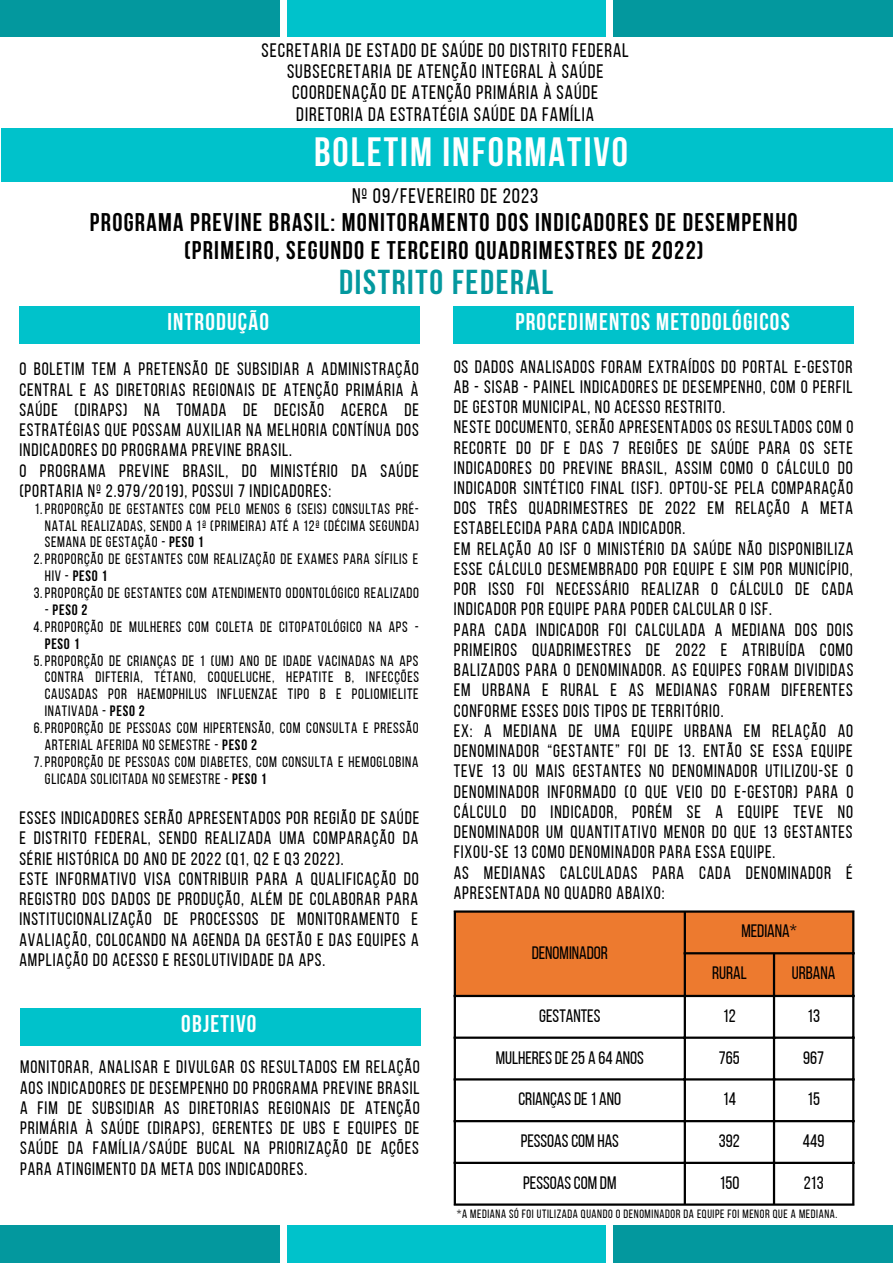
<style>
.page{position:relative;width:893px;height:1264px;background:#fff}
.page>*{position:absolute;margin:0;border:0;box-sizing:border-box;transform-origin:0 0}
.t1{font:700 40.8px "Bebas Neue";letter-spacing:.05em;color:#fff}
.t2{font:700 34.5px "Bebas Neue";letter-spacing:.05em;color:#03989e}
.t3{font:700 25.5px/28px "Bebas Neue";letter-spacing:.05em;color:#000;text-align:center}
.t4{font:700 24.15px "Bebas Neue";letter-spacing:.05em;color:#fff}
.t5{font:21px "Bebas Neue";letter-spacing:.05em;color:#000}
.t6{font:19.5px/21.3px "Bebas Neue";letter-spacing:.05em;color:#000;text-align:center}
.t7{font:18px/20.2px "Bebas Neue";letter-spacing:.05em;color:#000}
.t8{font:18px "Bebas Neue";color:#000}
.t9{font:15px/16.8px "Bebas Neue";letter-spacing:.05em;color:#000}
.t10{font:700 15px "Bebas Neue";letter-spacing:.05em;color:#000}
.t11{font:12px "Bebas Neue";letter-spacing:.05em;color:#000}
.s1{font-weight:700}
.s2{font-weight:400}
</style>
<div class="page">
<div style="left:1px;top:128px;width:891px;height:54px;background:#00c2cb"></div>
<div style="left:0;top:0;width:279px;height:37px;background:#03989e"></div>
<div style="left:287px;top:0;width:318px;height:37px;background:#00c2cb"></div>
<div style="left:613px;top:0;width:279px;height:37px;background:#03989e"></div>
<div style="left:0;top:1224px;width:279px;height:38px;background:#03989e"></div>
<div style="left:287px;top:1224px;width:318px;height:38px;background:#00c2cb"></div>
<div style="left:613px;top:1224px;width:279px;height:38px;background:#03989e"></div>
<div style="left:19px;top:306px;width:401px;height:37px;background:#00c2cb"></div>
<div style="left:20px;top:1008px;width:400px;height:37px;background:#00c2cb"></div>
<div style="left:453px;top:306px;width:401px;height:37px;background:#00c2cb"></div>
<div style="left:456px;top:912px;width:396px;height:82px;background:#ed7a2f"></div>
<hr style="left:453px;top:912px;width:3px;height:291px;background:#000">
<hr style="left:683px;top:912px;width:3px;height:291px;background:#000">
<hr style="left:772px;top:954px;width:3px;height:249px;background:#000">
<hr style="left:852px;top:912px;width:2px;height:291px;background:#000">
<hr style="left:453px;top:910px;width:401px;height:2px;background:#000">
<hr style="left:683px;top:952px;width:171px;height:2px;background:#000">
<hr style="left:453px;top:994px;width:401px;height:3px;background:#000">
<hr style="left:453px;top:1036px;width:401px;height:2px;background:#000">
<hr style="left:453px;top:1078px;width:401px;height:2px;background:#000">
<hr style="left:453px;top:1119px;width:401px;height:3px;background:#000">
<hr style="left:453px;top:1161px;width:401px;height:2px;background:#000">
<hr style="left:453px;top:1203px;width:401px;height:2px;background:#000">
<p class="t6" style="left:261px;top:41px;width:368px">SECRETARIA DE ESTADO DE SAÚDE DO DISTRITO FEDERAL SUBSECRETARIA DE ATENÇÃO INTEGRAL À SAÚDE COORDENAÇÃO DE ATENÇÃO PRIMÁRIA À SAÚDE DIRETORIA DA ESTRATÉGIA SAÚDE DA FAMÍLIA</p>
<h1 class="t1" style="left:314px;top:136px;width:315px">BOLETIM INFORMATIVO</h1>
<p class="t5" style="left:352px;top:187px;width:188px">Nº 09/FEVEREIRO DE 2023</p>
<h3 class="t3" style="left:90px;top:211px;width:709px">PROGRAMA PREVINE BRASIL: MONITORAMENTO DOS INDICADORES DE DESEMPENHO (PRIMEIRO, SEGUNDO E TERCEIRO QUADRIMESTRES DE 2022)</h3>
<h2 class="t2" style="left:339px;top:268px;width:216px">DISTRITO FEDERAL</h2>
<h3 class="t4" style="left:167px;top:311px;width:103px">INTRODUÇÃO</h3>
<p class="t7" style="left:19px;top:361px;width:401px">O BOLETIM TEM A PRETENSÃO DE SUBSIDIAR A ADMINISTRAÇÃO CENTRAL E AS DIRETORIAS REGIONAIS DE ATENÇÃO PRIMÁRIA À SAÚDE (DIRAPS) NA TOMADA DE DECISÃO ACERCA DE ESTRATÉGIAS QUE POSSAM AUXILIAR NA MELHORIA CONTÍNUA DOS INDICADORES DO PROGRAMA PREVINE BRASIL.<br>O PROGRAMA PREVINE BRASIL, DO MINISTÉRIO DA SAÚDE (PORTARIA Nº 2.979/2019), POSSUI 7 INDICADORES:</p>
<p class="t9" style="left:34px;top:501px;width:386px">1.PROPORÇÃO DE GESTANTES COM PELO MENOS 6 (SEIS) CONSULTAS PRÉ-</p>
<p class="t9" style="left:45px;top:518px;width:376px">NATAL REALIZADAS, SENDO A 1ª (PRIMEIRA) ATÉ A 12ª (DÉCIMA SEGUNDA)</p>
<p class="t9" style="left:45px;top:535px;width:160px">SEMANA DE GESTAÇÃO - <span class="s1">PESO 1</span></p>
<p class="t9" style="left:34px;top:552px;width:386px">2.PROPORÇÃO DE GESTANTES COM REALIZAÇÃO DE EXAMES PARA SÍFILIS E</p>
<p class="t10" style="left:45px;top:570px;width:64px"><span class="s2">HIV -</span> PESO 1</p>
<p class="t9" style="left:34px;top:586px;width:387px">3.PROPORÇÃO DE GESTANTES COM ATENDIMENTO ODONTOLÓGICO REALIZADO</p>
<p class="t9" style="left:34px;top:602px;width:386px;text-indent:11px">- <span class="s1">PESO 2<br></span>4.PROPORÇÃO DE MULHERES COM COLETA DE CITOPATOLÓGICO NA APS -</p>
<p class="t10" style="left:45px;top:637px;width:36px">PESO 1</p>
<p class="t9" style="left:34px;top:653px;width:386px">5.PROPORÇÃO DE CRIANÇAS DE 1 (UM) ANO DE IDADE VACINADAS NA APS</p>
<p class="t9" style="left:45px;top:670px;width:376px">CONTRA DIFTERIA, TÉTANO, COQUELUCHE, HEPATITE B, INFECÇÕES</p>
<p class="t9" style="left:45px;top:687px;width:375px">CAUSADAS POR HAEMOPHILUS INFLUENZAE TIPO B E POLIOMIELITE</p>
<p class="t9" style="left:45px;top:704px;width:101px">INATIVADA - <span class="s1">PESO 2</span></p>
<p class="t9" style="left:34px;top:720px;width:386px">6.PROPORÇÃO DE PESSOAS COM HIPERTENSÃO, COM CONSULTA E PRESSÃO</p>
<p class="t9" style="left:45px;top:737px;width:214px">ARTERIAL AFERIDA NO SEMESTRE - <span class="s1">PESO 2</span></p>
<p class="t9" style="left:34px;top:754px;width:386px">7.PROPORÇÃO DE PESSOAS COM DIABETES, COM CONSULTA E HEMOGLOBINA</p>
<p class="t9" style="left:45px;top:771px;width:223px">GLICADA SOLICITADA NO SEMESTRE - <span class="s1">PESO 1</span></p>
<p class="t7" style="left:19px;top:809px;width:401px">ESSES INDICADORES SERÃO APRESENTADOS POR REGIÃO DE SAÚDE E DISTRITO FEDERAL, SENDO REALIZADA UMA COMPARAÇÃO DA SÉRIE HISTÓRICA DO ANO DE 2022 (Q1, Q2 E Q3 2022).<br>ESTE INFORMATIVO VISA CONTRIBUIR PARA A QUALIFICAÇÃO DO REGISTRO DOS DADOS DE PRODUÇÃO, ALÉM DE COLABORAR PARA INSTITUCIONALIZAÇÃO DE PROCESSOS DE MONITORAMENTO E AVALIAÇÃO, COLOCANDO NA AGENDA DA GESTÃO E DAS EQUIPES A AMPLIAÇÃO DO ACESSO E RESOLUTIVIDADE DA APS.</p>
<h3 class="t4" style="left:181px;top:1013px;width:77px">OBJETIVO</h3>
<p class="t7" style="left:20px;top:1058px;width:401px;text-align:justify">MONITORAR, ANALISAR E DIVULGAR OS RESULTADOS EM RELAÇÃO AOS INDICADORES DE DESEMPENHO DO PROGRAMA PREVINE BRASIL A FIM DE SUBSIDIAR AS DIRETORIAS REGIONAIS DE ATENÇÃO PRIMÁRIA À SAÚDE (DIRAPS), GERENTES DE UBS E EQUIPES DE SAÚDE DA FAMÍLIA/SAÚDE BUCAL NA PRIORIZAÇÃO DE AÇÕES PARA ATINGIMENTO DA META DOS INDICADORES.</p>
<h3 class="t4" style="left:515px;top:311px;width:276px">PROCEDIMENTOS METODOLÓGICOS</h3>
<p class="t7" style="left:453px;top:358px;width:401px">OS DADOS ANALISADOS FORAM EXTRAÍDOS DO PORTAL E-GESTOR AB - SISAB - PAINEL INDICADORES DE DESEMPENHO, COM O PERFIL DE GESTOR MUNICIPAL, NO ACESSO RESTRITO.<br>NESTE DOCUMENTO, SERÃO APRESENTADOS OS RESULTADOS COM O RECORTE DO DF E DAS 7 REGIÕES DE SAÚDE PARA OS SETE INDICADORES DO PREVINE BRASIL, ASSIM COMO O CÁLCULO DO INDICADOR SINTÉTICO FINAL (ISF). OPTOU-SE PELA COMPARAÇÃO DOS TRÊS QUADRIMESTRES DE 2022 EM RELAÇÃO A META ESTABELECIDA PARA CADA INDICADOR.<br>EM RELAÇÃO AO ISF O MINISTÉRIO DA SAÚDE NÃO DISPONIBILIZA ESSE CÁLCULO DESMEMBRADO POR EQUIPE E SIM POR MUNICÍPIO, POR ISSO FOI NECESSÁRIO REALIZAR O CÁLCULO DE CADA INDICADOR POR EQUIPE PARA PODER CALCULAR O ISF.<br>PARA CADA INDICADOR FOI CALCULADA A MEDIANA DOS DOIS PRIMEIROS QUADRIMESTRES DE 2022 E ATRIBUÍDA COMO BALIZADOS PARA O DENOMINADOR. AS EQUIPES FORAM DIVIDIDAS EM URBANA E RURAL E AS MEDIANAS FORAM DIFERENTES CONFORME ESSES DOIS TIPOS DE TERRITÓRIO.<br>EX: A MEDIANA DE UMA EQUIPE URBANA EM RELAÇÃO AO DENOMINADOR “GESTANTE” FOI DE 13. ENTÃO SE ESSA EQUIPE TEVE 13 OU MAIS GESTANTES NO DENOMINADOR UTILIZOU-SE O DENOMINADOR INFORMADO (O QUE VEIO DO E-GESTOR) PARA O CÁLCULO DO INDICADOR, PORÉM SE A EQUIPE TEVE NO DENOMINADOR UM QUANTITATIVO MENOR DO QUE 13 GESTANTES FIXOU-SE 13 COMO DENOMINADOR PARA ESSA EQUIPE.<br>AS MEDIANAS CALCULADAS PARA CADA DENOMINADOR É APRESENTADA NO QUADRO ABAIXO:</p>
<p class="t8" style="left:531px;top:945px;width:78px">DENOMINADOR</p>
<p class="t8" style="left:741px;top:923px;width:57px">MEDIANA*</p>
<p class="t7" style="left:712px;top:964px;width:36px">RURAL</p>
<p class="t7" style="left:791px;top:964px;width:45px">URBANA</p>
<p class="t8" style="left:539px;top:1008px;width:63px">GESTANTES</p>
<p class="t7" style="left:722px;top:1007px;width:15px">12</p>
<p class="t7" style="left:807px;top:1007px;width:15px">13</p>
<p class="t8" style="left:495px;top:1050px;width:150px">MULHERESDE25 A 64 ANOS</p>
<p class="t7" style="left:719px;top:1048px;width:22px">765</p>
<p class="t7" style="left:803px;top:1048px;width:22px">967</p>
<p class="t8" style="left:518px;top:1091px;width:104px">CRIANÇASDE1 ANO</p>
<p class="t7" style="left:722px;top:1090px;width:15px">14</p>
<p class="t7" style="left:807px;top:1090px;width:15px">15</p>
<p class="t8" style="left:520px;top:1133px;width:100px">PESSOASCOM HAS</p>
<p class="t7" style="left:719px;top:1132px;width:22px">392</p>
<p class="t7" style="left:802px;top:1132px;width:23px">449</p>
<p class="t8" style="left:523px;top:1175px;width:95px">PESSOASCOM DM</p>
<p class="t7" style="left:719px;top:1174px;width:22px">150</p>
<p class="t7" style="left:803px;top:1174px;width:21px">213</p>
<p class="t11" style="left:456px;top:1208px;width:382px">*A MEDIANA SÓ FOI UTILIZADA QUANDO O DENOMINADOR DA EQUIPE FOI MENOR QUE A MEDIANA.</p>
</div>
